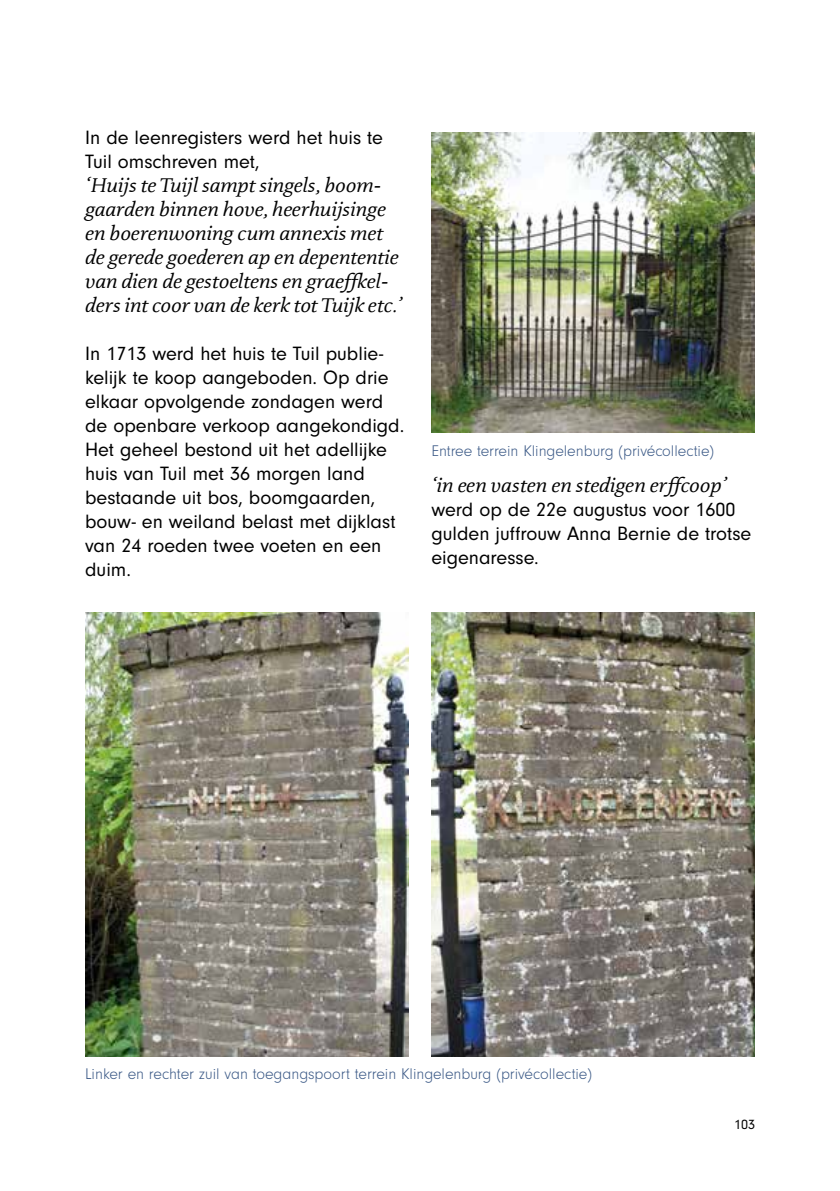
<style>
.page{position:relative;width:840px;height:1191px;background:#fff}
.page>*{position:absolute;margin:0;border:0;box-sizing:border-box;transform-origin:0 0}
.t1{font:20px/24px "Neuzeit Gro";color:#000}
.t2{font:italic 20px/24px "DTL Documenta ST";color:#000}
.t3{font:300 16px "Neuzeit Gro";color:#3c5a87}
.t4{font:14px "Neuzeit Gro";color:#000}
</style>
<div class="page">
<img style="left:85px;top:612px;width:323px;height:444px">
<img style="left:431px;top:132px;width:323px;height:300px">
<img style="left:431px;top:612px;width:323px;height:444px">
<p class="t1" style="left:85px;top:126px;width:299px">In de leenregisters werd het huis te<br>Tuil omschreven met,</p>
<p class="t2" style="left:85px;top:173px;width:318px">‘Huijs te Tuijl sampt singels, boom&shy;gaarden binnen hove, heerhuijsinge en boerenwoning cum annexis met de gerede goederen ap en depententie van dien de gestoeltens en graeffkel&shy;ders int coor van de kerk tot Tuijk etc.’</p>
<p class="t1" style="left:85px;top:342px;width:320px">In 1713 werd het huis te Tuil publie&shy;kelijk te koop aangeboden. Op drie elkaar opvolgende zondagen werd de openbare verkoop aangekondigd.<br>Het geheel bestond uit het adellijke huis van Tuil met 36 morgen land bestaande uit bos, boomgaarden, bouw- en weiland belast met dijklast van 24 roeden twee voeten en een duim.</p>
<p class="t3" style="left:431px;top:442px;width:284px">Entree terrein Klingelenburg (privécollectie)</p>
<p class="t2" style="left:431px;top:473px;width:297px">‘in een vasten en stedigen erffcoop’</p>
<p class="t1" style="left:431px;top:498px;width:321px">werd op de 22e augustus voor 1600 gulden juffrouw Anna Bernie de trotse eigenaresse.</p>
<p class="t3" style="left:85px;top:1065px;width:508px">Linker en rechter zuil van toegangspoort terrein Klingelenburg (privécollectie)</p>
<p class="t4" style="left:733px;top:1116px;width:22px">103</p>
</div>
